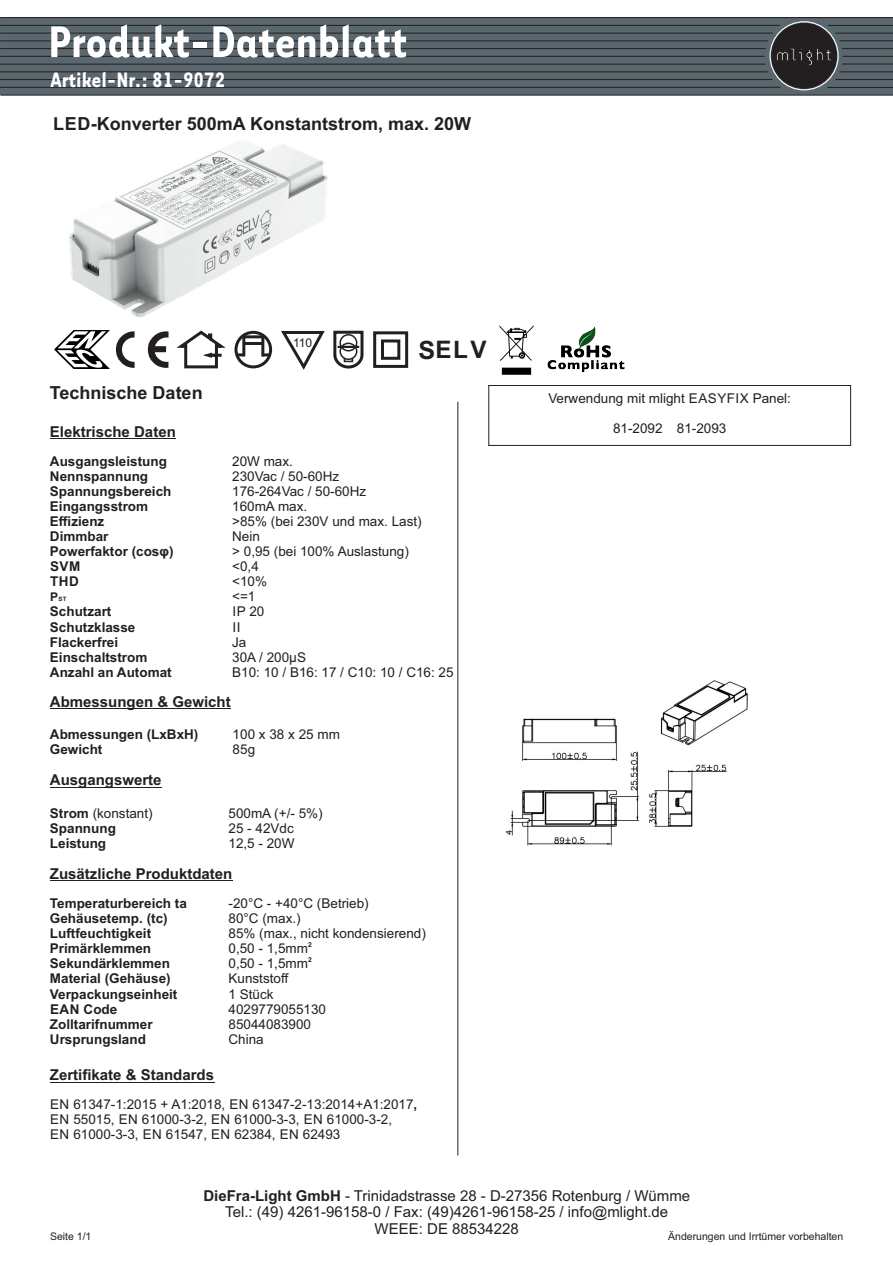
<style>
.page{position:relative;width:893px;height:1263px;background:#fff}
.page>*{position:absolute;margin:0;border:0;box-sizing:border-box;transform-origin:0 0}
.t1{font:700 51.15px "Tarzana Narrow";color:#fff}
.t2{font:700 24.15px "Arial";color:#231f20}
.t3{font:700 24px "Tarzana Narrow";color:#fff}
.t4{font:700 18px "Arial";color:#231f20}
.t5{font:15px/16.8px "Arial";color:#231f20;text-align:center}
.t6{font:700 15px "Arial";color:#231f20}
.t7{font:13.5px/15.1px "Arial";color:#231f20}
.t8{font:700 13.5px "Arial";color:#231f20}
.t9{font:12.15px "Arial";color:#231f20}
.t10{font:10.5px "Arial";color:#231f20}
.t11{font:700 6.75px "Arial";color:#231f20}
.t12{font:700 6px "Arial";color:#231f20}
.s1{font-size:25.2px}
.s2{font-size:12px}
.s3{font-weight:700}
</style>
<div class="page">
<img style="left:69px;top:144px;width:259px;height:173px">
<hr style="left:50px;top:438px;width:126px;height:1px;background:#231f20">
<hr style="left:50px;top:708px;width:181px;height:1px;background:#231f20">
<hr style="left:50px;top:787px;width:112px;height:1px;background:#231f20">
<hr style="left:50px;top:880px;width:182px;height:1px;background:#231f20">
<hr style="left:50px;top:1082px;width:164px;height:1px;background:#231f20">
<hr style="left:457px;top:402px;width:1px;height:753px;background:#231f20">
<div style="left:0;top:17px;width:893px;height:78px;background:#5a676e"></div>
<svg style="left:0;top:95px;width:893px;height:1px"></svg>
<svg style="left:0;top:17px;width:893px;height:72px"></svg>
<div style="left:769px;top:21px;width:70px;height:69px;border:1px solid #fff;border-radius:50%"></div>
<hr style="left:488px;top:385px;width:1px;height:61px;background:#231f20">
<hr style="left:850px;top:385px;width:1px;height:61px;background:#231f20">
<hr style="left:488px;top:445px;width:363px;height:1px;background:#231f20">
<hr style="left:488px;top:385px;width:363px;height:1px;background:#231f20">
<img style="left:547px;top:326px;width:78px;height:47px">
<img style="left:499px;top:325px;width:35px;height:49px">
<div style="left:234px;top:331px;width:38px;height:37px;border:3px solid #231f20;border-radius:50%"></div>
<hr style="left:243px;top:335px;width:21px;height:3px;background:#231f20">
<hr style="left:242px;top:338px;width:3px;height:18px;background:#231f20">
<hr style="left:261px;top:338px;width:3px;height:18px;background:#231f20">
<hr style="left:243px;top:342px;width:21px;height:3px;background:#231f20">
<svg style="left:237px;top:353px;width:6px;height:3px"></svg>
<svg style="left:264px;top:353px;width:6px;height:3px"></svg>
<svg style="left:281px;top:330px;width:83px;height:40px"></svg>
<div style="left:339px;top:334px;width:18px;height:17px;border:2px solid #231f20;border-radius:50%"></div>
<div style="left:339px;top:343px;width:18px;height:17px;border:2px solid #231f20;border-radius:50%"></div>
<div style="left:344px;top:357px;width:9px;height:5px;border:2px solid #231f20"></div>
<hr style="left:338px;top:346px;width:21px;height:2px;background:#231f20">
<div style="left:373px;top:331px;width:35px;height:37px;border:3px solid #231f20"></div>
<div style="left:381px;top:339px;width:19px;height:21px;border:3px solid #231f20"></div>
<svg style="left:116px;top:330px;width:110px;height:38px"></svg>
<img style="left:55px;top:330px;width:55px;height:39px">
<img style="left:505px;top:680px;width:243px;height:166px">
<h1 class="t1" style="left:48px;top:26px;width:360px">Produkt-Datenblatt</h1>
<h3 class="t3" style="left:51px;top:72px;width:176px">Artikel-Nr.: 81-9072</h3>
<h3 class="t4" style="left:53px;top:117px;width:420px">LED-Konverter 500mA Konstantstrom, max. 20W</h3>
<p class="t9" style="left:293px;top:338px;width:21px">110</p>
<h2 class="t2" style="left:418px;top:341px;width:70px"><span class="s1">S</span>ELV</h2>
<h3 class="t4" style="left:50px;top:386px;width:154px">Technische Daten</h3>
<p class="t6" style="left:50px;top:426px;width:127px">Elektrische Daten</p>
<p class="t8" style="left:50px;top:456px;width:119px">Ausgangsleistung</p>
<p class="t7" style="left:232px;top:454px;width:62px">20W max.</p>
<p class="t8" style="left:50px;top:471px;width:100px">Nennspannung</p>
<p class="t7" style="left:232px;top:470px;width:109px">230Vac / 50-60Hz</p>
<p class="t8" style="left:50px;top:486px;width:123px">Spannungsbereich</p>
<p class="t7" style="left:232px;top:485px;width:136px">176-264Vac / 50-60Hz</p>
<p class="t8" style="left:50px;top:501px;width:100px">Eingangsstrom</p>
<p class="t7" style="left:232px;top:500px;width:77px">160mA max.</p>
<p class="t8" style="left:50px;top:516px;width:56px">Effizienz</p>
<p class="t7" style="left:232px;top:515px;width:191px">&gt;85% (bei 230V und max. Last)</p>
<p class="t8" style="left:50px;top:531px;width:60px">Dimmbar</p>
<p class="t7" style="left:232px;top:530px;width:29px">Nein</p>
<p class="t8" style="left:50px;top:546px;width:125px">Powerfaktor (cosφ)</p>
<p class="t7" style="left:232px;top:545px;width:178px">&gt; 0,95 (bei 100% Auslastung)</p>
<p class="t8" style="left:50px;top:561px;width:32px">SVM</p>
<p class="t7" style="left:232px;top:560px;width:28px">&lt;0,4</p>
<p class="t8" style="left:50px;top:576px;width:30px">THD</p>
<p class="t7" style="left:232px;top:575px;width:36px">&lt;10%</p>
<p class="t12" style="left:50px;top:597px;width:18px"><span class="s2">P</span>ST</p>
<p class="t7" style="left:232px;top:590px;width:25px">&lt;=1</p>
<p class="t8" style="left:50px;top:607px;width:63px">Schutzart</p>
<p class="t7" style="left:232px;top:605px;width:33px">IP 20</p>
<p class="t8" style="left:50px;top:622px;width:87px">Schutzklasse</p>
<p class="t7" style="left:232px;top:620px;width:9px">II</p>
<p class="t8" style="left:50px;top:637px;width:70px">Flackerfrei</p>
<p class="t7" style="left:232px;top:635px;width:16px">Ja</p>
<p class="t8" style="left:50px;top:652px;width:99px">Einschaltstrom</p>
<p class="t7" style="left:232px;top:651px;width:75px">30A / 200μS</p>
<p class="t8" style="left:50px;top:667px;width:123px">Anzahl an Automat</p>
<p class="t7" style="left:232px;top:666px;width:223px">B10: 10 / B16: 17 / C10: 10 / C16: 25</p>
<p class="t6" style="left:50px;top:696px;width:182px">Abmessungen &amp; Gewicht</p>
<p class="t8" style="left:50px;top:729px;width:150px">Abmessungen (LxBxH)</p>
<p class="t7" style="left:233px;top:728px;width:109px">100 x 38 x 25 mm</p>
<p class="t8" style="left:50px;top:744px;width:54px">Gewicht</p>
<p class="t7" style="left:233px;top:743px;width:24px">85g</p>
<p class="t6" style="left:50px;top:774px;width:113px">Ausgangswerte</p>
<p class="t7" style="left:50px;top:806px;width:104px"><span class="s3">Strom</span> (konstant)</p>
<p class="t7" style="left:229px;top:806px;width:96px">500mA (+/- 5%)</p>
<p class="t8" style="left:50px;top:823px;width:68px">Spannung</p>
<p class="t7" style="left:229px;top:821px;width:67px">25 - 42Vdc</p>
<p class="t8" style="left:50px;top:838px;width:58px">Leistung</p>
<p class="t7" style="left:229px;top:837px;width:68px">12,5 - 20W</p>
<p class="t6" style="left:50px;top:868px;width:184px">Zusätzliche Produktdaten</p>
<p class="t8" style="left:50px;top:898px;width:139px">Temperaturbereich ta</p>
<p class="t7" style="left:229px;top:897px;width:142px">-20°C - +40°C (Betrieb)</p>
<p class="t8" style="left:50px;top:913px;width:119px">Gehäusetemp. (tc)</p>
<p class="t7" style="left:229px;top:912px;width:74px">80°C (max.)</p>
<p class="t8" style="left:50px;top:928px;width:103px">Luftfeuchtigkeit</p>
<p class="t7" style="left:229px;top:927px;width:199px">85% (max., nicht kondensierend)</p>
<p class="t11" style="left:308px;top:942px;width:5px">2</p>
<p class="t8" style="left:50px;top:943px;width:103px">Primärklemmen</p>
<p class="t7" style="left:229px;top:942px;width:81px">0,50 - 1,5mm</p>
<p class="t11" style="left:308px;top:957px;width:5px">2</p>
<p class="t8" style="left:50px;top:958px;width:122px">Sekundärklemmen</p>
<p class="t7" style="left:229px;top:957px;width:81px">0,50 - 1,5mm</p>
<p class="t8" style="left:50px;top:974px;width:122px">Material (Gehäuse)</p>
<p class="t7" style="left:229px;top:972px;width:62px">Kunststoff</p>
<p class="t8" style="left:50px;top:989px;width:129px">Verpackungseinheit</p>
<p class="t7" style="left:229px;top:987px;width:47px">1 Stück</p>
<p class="t8" style="left:50px;top:1004px;width:69px">EAN Code</p>
<p class="t7" style="left:229px;top:1002px;width:99px">4029779055130</p>
<p class="t8" style="left:50px;top:1019px;width:104px">Zolltarifnummer</p>
<p class="t7" style="left:229px;top:1018px;width:84px">85044083900</p>
<p class="t8" style="left:50px;top:1034px;width:98px">Ursprungsland</p>
<p class="t7" style="left:229px;top:1033px;width:37px">China</p>
<p class="t6" style="left:50px;top:1069px;width:166px">Zertifikate &amp; Standards</p>
<p class="t7" style="left:50px;top:1098px;width:369px">EN 61347-1:2015 + A1:2018, EN 61347-2-13:2014+A1:2017<span class="s3">,<br></span>EN 55015, EN 61000-3-2, EN 61000-3-3, EN 61000-3-2,<br>EN 61000-3-3, EN 61547, EN 62384, EN 62493</p>
<p class="t7" style="left:548px;top:392px;width:244px">Verwendung mit mlight EASYFIX Panel:</p>
<p class="t7" style="left:613px;top:422px;width:115px">81-2092 81-2093</p>
<p class="t10" style="left:50px;top:1232px;width:43px">Seite 1/1</p>
<p class="t5" style="left:203px;top:1188px;width:488px"><span class="s3">DieFra-Light GmbH</span> - Trinidadstrasse 28 - D-27356 Rotenburg / Wümme<br>Tel.: (49) 4261-96158-0 / Fax: (49)4261-96158-25 / info@mlight.de<br>WEEE: DE 88534228</p>
<p class="t10" style="left:668px;top:1232px;width:177px">Änderungen und Irrtümer vorbehalten</p>
</div>
